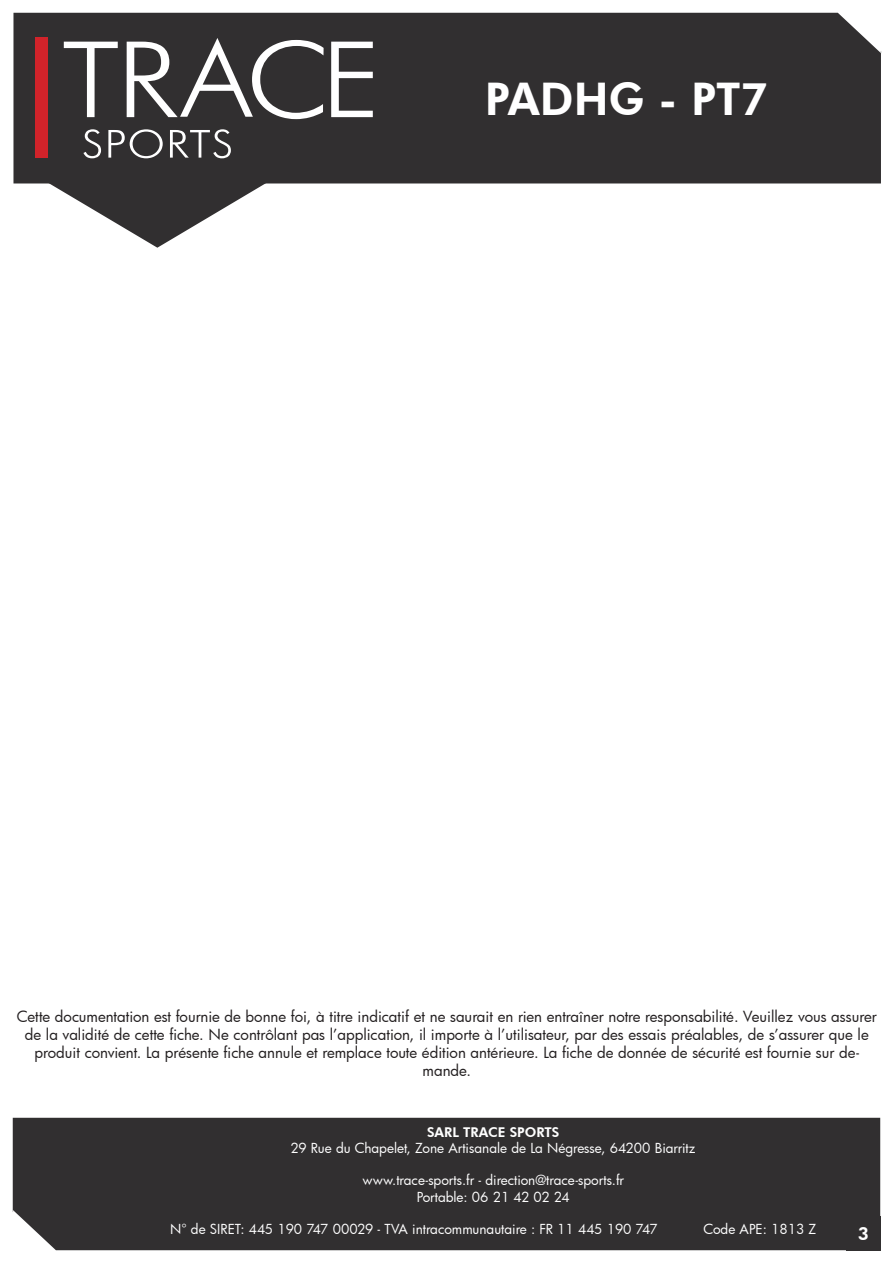
<style>
.page{position:relative;width:893px;height:1263px;background:#fff}
.page>*{position:absolute;margin:0;border:0;box-sizing:border-box;transform-origin:0 0}
.t1{font:800 45px "Futura BT";color:#fff}
.t2{font:800 18px "Futura BT";color:#fff}
.t3{font:15px/18px "Futura";color:#231f20;text-align:center}
.corps{font:13.5px "Futura";color:#fff}
.corps-2{font:800 13.5px "Futura BT";color:#fff}
</style>
<div class="page">
<div style="left:13px;top:13px;width:868px;height:170px;background:#312f30"></div>
<svg style="left:83px;top:129px;width:18px;height:29px"></svg>
<svg style="left:108px;top:129px;width:55px;height:29px"></svg>
<svg style="left:170px;top:129px;width:61px;height:29px"></svg>
<svg style="left:64px;top:42px;width:54px;height:75px"></svg>
<svg style="left:331px;top:42px;width:42px;height:75px"></svg>
<svg style="left:127px;top:38px;width:197px;height:81px"></svg>
<svg style="left:48px;top:182px;width:219px;height:66px"></svg>
<div style="left:35px;top:38px;width:13px;height:120px;background:#d1232a"></div>
<div style="left:13px;top:1118px;width:867px;height:132px;background:#312f30"></div>
<div style="left:846px;top:1216px;width:34px;height:34px;background:#312f30"></div>
<h1 class="t1" style="left:485px;top:72px;width:285px">PADHG - PT7</h1>
<p class="t3" style="left:17px;top:1007px;width:861px">Cette documentation est fournie de bonne foi, à titre indicatif et ne saurait en rien entraîner notre responsabilité. Veuillez vous assurer de la validité de cette fiche. Ne contrôlant pas l’application, il importe à l’utilisateur, par des essais préalables, de s’assurer que le produit convient. La présente fiche annule et remplace toute édition antérieure. La fiche de donnée de sécurité est fournie sur de&shy;mande.</p>
<p class="corps-2" style="left:427px;top:1124px;width:134px">SARL TRACE SPORTS</p>
<p class="corps" style="left:291px;top:1139px;width:407px">29 Rue du Chapelet, Zone Artisanale de La Négresse, 64200 Biarritz</p>
<p class="corps" style="left:362px;top:1171px;width:263px">www.trace-sports.fr - direction@trace-sports.fr</p>
<p class="corps" style="left:417px;top:1187px;width:154px">Portable: 06 21 42 02 24</p>
<p class="corps" style="left:170px;top:1220px;width:489px">N° de SIRET: 445 190 747 00029 - TVA intracommunautaire : FR 11 445 190 747</p>
<p class="corps" style="left:703px;top:1220px;width:114px">Code APE: 1813 Z</p>
<p class="t2" style="left:858px;top:1223px;width:13px">3</p>
</div>
